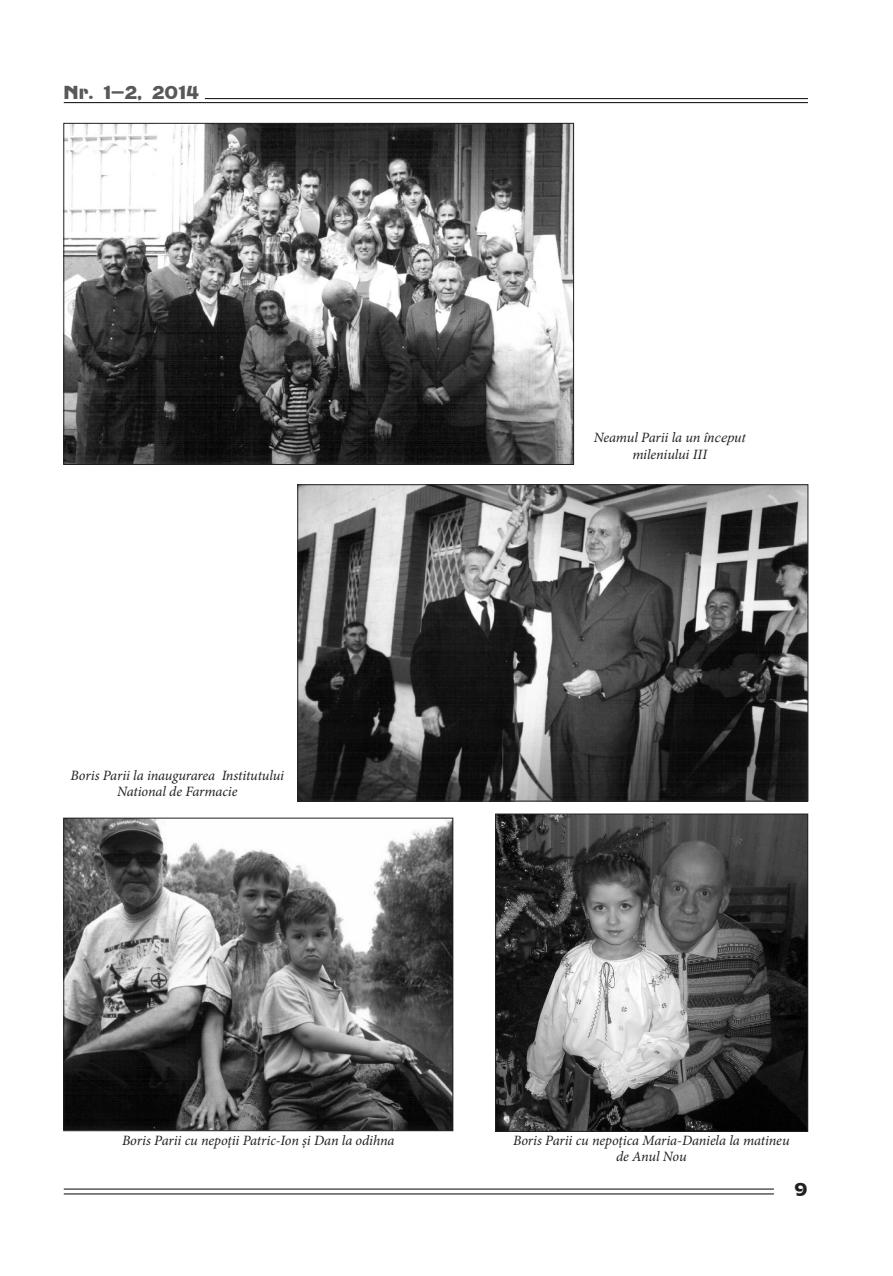
<style>
.page{position:relative;width:893px;height:1276px;background:#fff}
.page>*{position:absolute;margin:0;border:0;box-sizing:border-box;transform-origin:0 0}
.t1{font:16.5px "Adver Gothic";color:#57585a}
.t2{font:16.5px "Adver Gothic";color:#231f20}
.t3{font:italic 14.25px/16.4px "Minion Pro";letter-spacing:-.01em;color:#231f20;text-align:center}
.s1{font-family:"Times New Roman"}
</style>
<div class="page">
<hr style="left:205px;top:98px;width:603px;height:1px;background:#231f20">
<hr style="left:64px;top:102px;width:744px;height:1px;background:#231f20">
<hr style="left:64px;top:1188px;width:710px;height:1px;background:#231f20">
<hr style="left:64px;top:1193px;width:710px;height:1px;background:#231f20">
<img style="left:66px;top:125px;width:506px;height:338px">
<img style="left:300px;top:486px;width:506px;height:313px">
<div style="left:298px;top:484px;width:510px;height:317px;border:1px solid #231f20"></div>
<img style="left:66px;top:820px;width:385px;height:309px">
<div style="left:64px;top:818px;width:389px;height:313px;border:1px solid #231f20"></div>
<img style="left:497px;top:816px;width:309px;height:313px">
<div style="left:495px;top:814px;width:313px;height:317px;border:1px solid #231f20"></div>
<p class="t1" style="left:64px;top:82px;width:137px">Nr. 1–2, 2014</p>
<p class="t3" style="left:71px;top:767px;width:215px">Boris Parii la inaugurarea Institutului<br>National de Farmacie</p>
<p class="t3" style="left:594px;top:430px;width:153px">Neamul Parii la un <span class="s1">început </span>mileniului III</p>
<p class="t3" style="left:122px;top:1132px;width:274px">Boris Parii cu nepoții Patric-Ion și Dan la odihna</p>
<p class="t3" style="left:513px;top:1132px;width:278px">Boris Parii cu nepoțica Maria-Daniela la matineu de Anul Nou</p>
<p class="t2" style="left:795px;top:1179px;width:15px">9</p>
</div>
